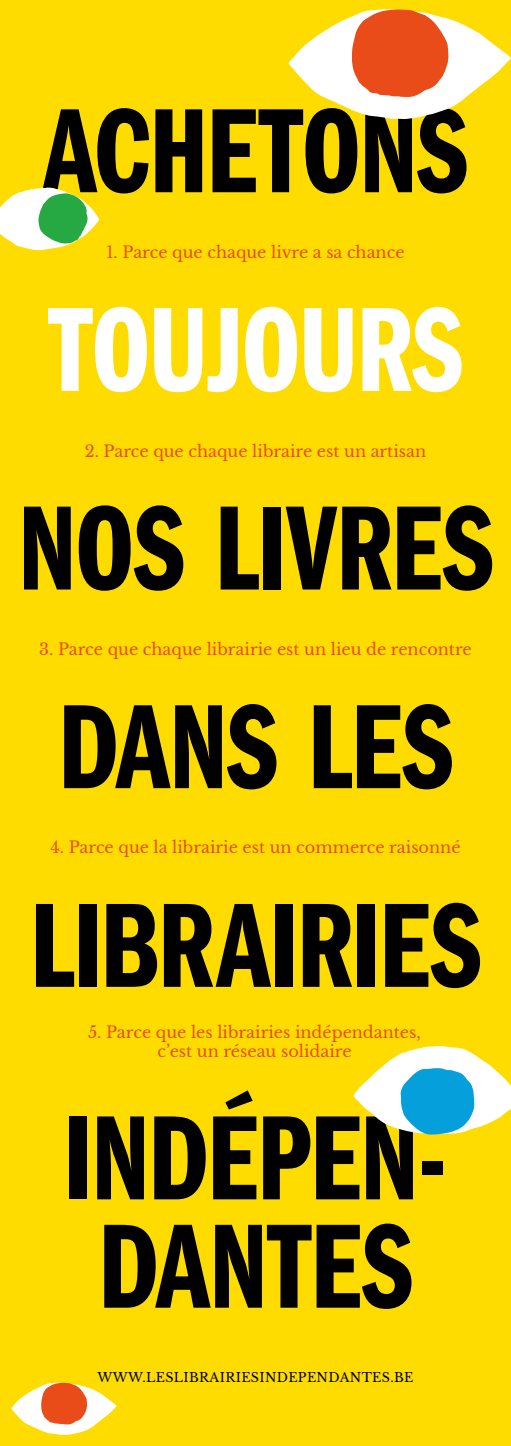
<style>
.page{position:relative;width:511px;height:1446px;background:#fff}
.page>*{position:absolute;margin:0;border:0;box-sizing:border-box;transform-origin:0 0}
.t1{font:124.2px/198.6px "Franklin Gothic URW Com Dem";letter-spacing:-.01em;color:#000}
.t2{font:124.2px "Franklin Gothic URW Com Dem";letter-spacing:-.015em;color:#fff}
.t3{font:16.05px/19.1px "Libre Baskerville";color:#e94c18;text-align:center}
.t4{font:12.75px "Libre Baskerville";letter-spacing:.025em;color:#000}
</style>
<div class="page">
<div style="left:0;top:0;width:510px;height:1446px;background:#ffdc00"></div>
<svg style="left:288px;top:9px;width:222px;height:110px"></svg>
<svg style="left:11px;top:1382px;width:106px;height:53px"></svg>
<svg style="left:353px;top:1046px;width:157px;height:88px"></svg>
<svg style="left:0;top:187px;width:99px;height:63px"></svg>
<h1 class="t1" style="left:43px;top:44px;width:425px">ACHETONS</h1>
<p class="t3" style="left:106px;top:242px;width:299px">1. Parce que chaque livre a sa chance</p>
<h1 class="t2" style="left:48px;top:263px;width:416px">TOUJOURS</h1>
<p class="t3" style="left:85px;top:441px;width:342px">2. Parce que chaque libraire est un artisan</p>
<h1 class="t1" style="left:18px;top:442px;width:477px">NOS LIVRES<br>DANS LES<br>LIBRAIRIES</h1>
<p class="t3" style="left:39px;top:639px;width:433px">3. Parce que chaque librairie est un lieu de rencontre</p>
<p class="t3" style="left:50px;top:838px;width:411px">4. Parce que la librairie est un commerce raisonné</p>
<p class="t3" style="left:88px;top:1023px;width:334px">5. Parce que les librairies indépendantes, c’est un réseau solidaire</p>
<h1 class="t1" style="left:63px;top:1096px;width:385px;line-height:108.3px">INDÉPEN-<br>DANTES</h1>
<p class="t4" style="left:97px;top:1369px;width:317px">WWW.LESLIBRAIRIESINDEPENDANTES.BE</p>
</div>
